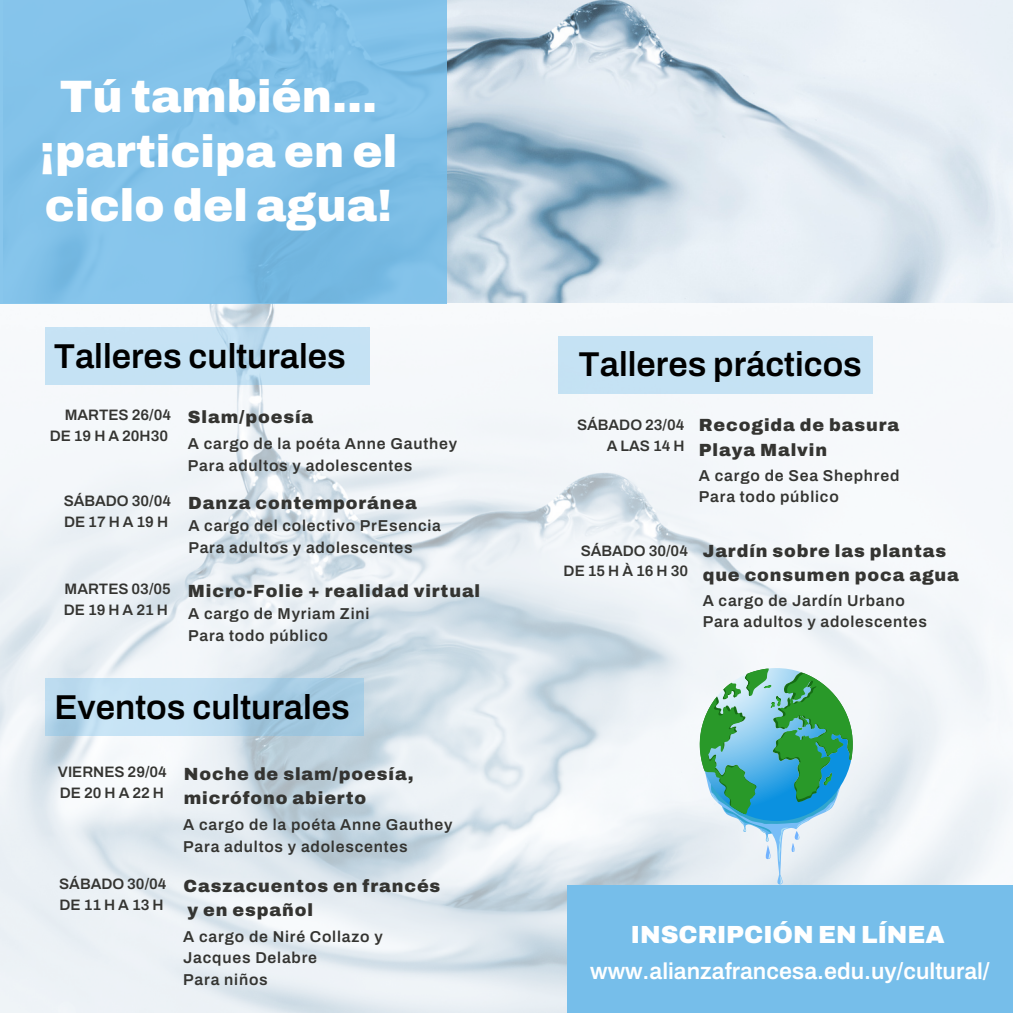
<style>
.page{position:relative;width:1013px;height:1013px;background:#fff}
.page>*{position:absolute;margin:0;border:0;box-sizing:border-box;transform-origin:0 0}
.t1{font:900 45.38px/54.4px "Archivo";color:#fff;text-align:center}
.t2{font:600 34.5px "Archivo";color:#000}
.t3{font:900 24.75px "Archivo";color:#fff}
.t4{font:600 23px "Archivo";color:#fff}
.t5{font:900 17.62px/24.4px "Archivo";letter-spacing:.05em;color:#343431}
.t6{font:600 15.75px "Archivo";letter-spacing:.05em;color:#343431}
.t7{font:600 15.12px "Archivo";color:#343431}
.t8{font:600 15.12px "Archivo";letter-spacing:.2em;color:#343431}
.t9{font:600 15.12px "Archivo";letter-spacing:.1em;color:#343431}
</style>
<div class="page">
<img style="left:0;top:303px;width:1012px;height:709px">
<img style="left:446px;top:0;width:566px;height:303px">
<div style="left:0;top:0;width:446px;height:304px;background:linear-gradient(to right,#85c4ea,#7bbde5)"></div>
<div style="left:45px;top:327px;width:324px;height:58px;background:#c5e2f4"></div>
<div style="left:559px;top:336px;width:314px;height:57px;background:#c5e2f4"></div>
<svg style="left:45px;top:678px;width:319px;height:57px;background:#b5d6eb"></svg>
<svg style="left:699px;top:668px;width:153px;height:217px;background:#87c4bb"></svg>
<div style="left:567px;top:885px;width:445px;height:127px;background:#76beea"></div>
<p class="t1" style="left:40px;top:70px;width:359px">Tú también... ¡participa en el ciclo del agua!</p>
<p class="t2" style="left:54px;top:338px;width:294px">Talleres culturales</p>
<p class="t7" style="left:65px;top:407px;width:108px">MARTES 26/04</p>
<p class="t7" style="left:50px;top:428px;width:120px">DE 19 H A 20H30</p>
<p class="t5" style="left:188px;top:405px;width:127px">Slam/poesía</p>
<p class="t6" style="left:188px;top:435px;width:271px">A cargo de la poéta Anne Gauthey</p>
<p class="t6" style="left:188px;top:457px;width:226px">Para adultos y adolescentes</p>
<p class="t7" style="left:64px;top:493px;width:109px">SÁBADO 30/04</p>
<p class="t8" style="left:64px;top:513px;width:105px">DE17HA19H</p>
<p class="t5" style="left:188px;top:490px;width:230px">Danza contemporánea</p>
<p class="t6" style="left:188px;top:517px;width:254px">A cargo del colectivo PrEsencia</p>
<p class="t6" style="left:188px;top:539px;width:226px">Para adultos y adolescentes</p>
<p class="t7" style="left:65px;top:581px;width:108px">MARTES 03/05</p>
<p class="t8" style="left:64px;top:601px;width:105px">DE19HA21H</p>
<p class="t5" style="left:188px;top:578px;width:294px">Micro-Folie + realidad virtual</p>
<p class="t6" style="left:188px;top:605px;width:183px">A cargo de Myriam Zini</p>
<p class="t6" style="left:188px;top:627px;width:141px">Para todo público</p>
<p class="t2" style="left:54px;top:688px;width:297px">Eventos culturales</p>
<p class="t7" style="left:58px;top:763px;width:111px">VIERNES 29/04</p>
<p class="t8" style="left:60px;top:784px;width:105px">DE20HA22H</p>
<p class="t7" style="left:59px;top:876px;width:109px">SÁBADO 30/04</p>
<p class="t8" style="left:60px;top:896px;width:105px">DE11HA13H</p>
<p class="t5" style="left:184px;top:761px;width:231px">Noche de slam/poesía, micrófono abierto</p>
<p class="t6" style="left:183px;top:816px;width:271px">A cargo de la poéta Anne Gauthey</p>
<p class="t6" style="left:183px;top:837px;width:226px">Para adultos y adolescentes</p>
<p class="t5" style="left:183px;top:873px;width:258px">Caszacuentos en francés</p>
<p class="t5" style="left:187px;top:898px;width:127px">y en español</p>
<p class="t6" style="left:183px;top:928px;width:201px">A cargo de Niré Collazo y</p>
<p class="t6" style="left:183px;top:949px;width:135px">Jacques Delabre</p>
<p class="t6" style="left:183px;top:971px;width:86px">Para niños</p>
<p class="t2" style="left:578px;top:345px;width:285px">Talleres prácticos</p>
<p class="t7" style="left:577px;top:417px;width:109px">SÁBADO 23/04</p>
<p class="t9" style="left:607px;top:437px;width:79px">ALAS14H</p>
<p class="t5" style="left:699px;top:413px;width:202px">Recogida de basura</p>
<p class="t5" style="left:699px;top:437px;width:130px">Playa Malvin</p>
<p class="t6" style="left:699px;top:467px;width:202px">A cargo de Sea Shephred</p>
<p class="t6" style="left:699px;top:488px;width:141px">Para todo público</p>
<p class="t7" style="left:580px;top:542px;width:109px">SÁBADO 30/04</p>
<p class="t8" style="left:563px;top:563px;width:126px">DE15HÀ16H30</p>
<p class="t5" style="left:702px;top:538px;width:245px">Jardín sobre las plantas</p>
<p class="t5" style="left:702px;top:563px;width:258px">que consumen poca agua</p>
<p class="t6" style="left:702px;top:591px;width:204px">A cargo de Jardín Urbano</p>
<p class="t6" style="left:702px;top:613px;width:226px">Para adultos y adolescentes</p>
<p class="t3" style="left:631px;top:921px;width:315px">INSCRIPCIÓN EN LÍNEA</p>
<p class="t4" style="left:590px;top:959px;width:401px">www.alianzafrancesa.edu.uy/cultural/</p>
</div>
